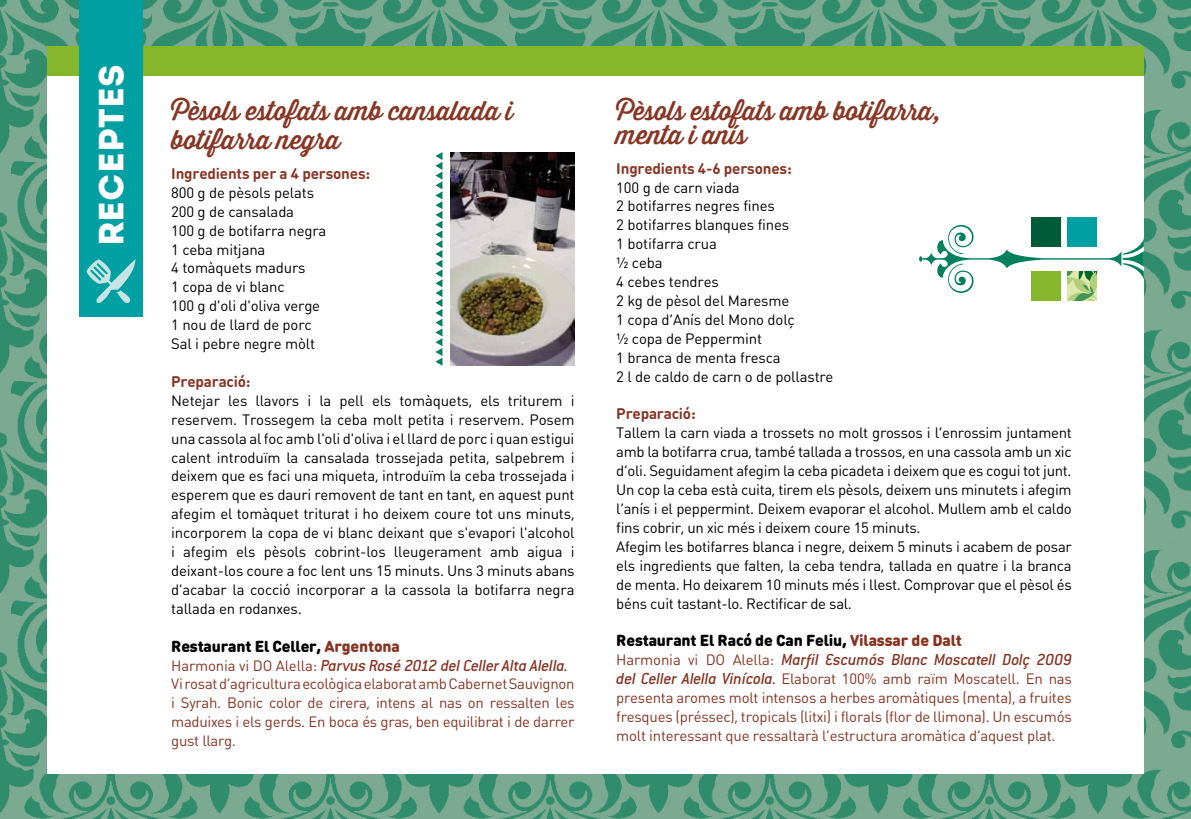
<style>
.page{position:relative;width:1191px;height:819px;background:#fff}
.page>*{position:absolute;margin:0;border:0;box-sizing:border-box;transform-origin:0 0}
.t1{font:35px "Intro";color:#fff}
.t2{font:26.25px/29.8px "Thirsty Rough Reg";letter-spacing:-.01em;color:#863523}
.t3{font:italic 500 17.5px "Conduit ITC";letter-spacing:-.01em;color:#863523}
.t4{font:900 15.75px "DIN Round Pro";letter-spacing:-.01em;color:#000}
.t5{font:700 15.22px "DIN Round Pro";letter-spacing:-.01em;color:#863523}
.t6{font:14.88px/18.9px "DIN Round Pro";letter-spacing:-.02em;color:#000}
.t7{font:14.88px/18.9px "DIN Round Pro";letter-spacing:-.02em;color:#863523;text-align:justify}
.s1{color:#863523}
.s2{font-family:"DIN Round Pro";font-weight:400;font-style:normal;font-size:14.88px}
.s3{font-family:"Conduit ITC";font-weight:500;font-style:italic;font-size:17.5px}
</style>
<div class="page">
<img style="left:0;top:0;width:1191px;height:819px">
<div style="left:47px;top:46px;width:1096px;height:727px;background:#fff"></div>
<div style="left:47px;top:46px;width:1096px;height:30px;background:#86b62c"></div>
<div style="left:79px;top:0;width:63px;height:316px;background:#00a0a2"></div>
<svg style="left:86px;top:259px;width:50px;height:44px"></svg>
<img style="left:451px;top:152px;width:123px;height:214px">
<svg style="left:435px;top:152px;width:7px;height:214px"></svg>
<div style="left:1067px;top:217px;width:29px;height:30px;background:#00a0a2"></div>
<svg style="left:919px;top:224px;width:224px;height:76px"></svg>
<div style="left:1031px;top:217px;width:30px;height:30px;background:#005b39"></div>
<div style="left:1031px;top:271px;width:30px;height:29px;background:#86b62c"></div>
<h1 class="t1" style="left:90px;top:246px;width:183px;rotate:-90deg">RECEPTES</h1>
<h2 class="t2" style="left:171px;top:95px;width:343px">Pèsols estofats amb cansalada i botifarra negra</h2>
<p class="t5" style="left:171px;top:163px;width:200px">Ingredients per a 4 persones:</p>
<p class="t6" style="left:171px;top:182px;width:157px">800 g de pèsols pelats<br>200 g de cansalada<br>100 g de botifarra negra<br>1 ceba mitjana<br>4 tomàquets madurs<br>1 copa de vi blanc<br>100 g d'oli d'oliva verge<br>1 nou de llard de porc<br>Sal i pebre negre mòlt</p>
<p class="t5" style="left:171px;top:371px;width:81px">Preparació:</p>
<p class="t6" style="left:171px;top:390px;width:405px;text-align:justify">Netejar les llavors i la pell els tomàquets, els triturem i reservem. Trossegem la ceba molt petita i reservem. Posem una cassola al foc amb l'oli d'oliva i el llard de porc i quan estigui calent introduïm la cansalada trossejada petita, salpebrem i deixem que es faci una miqueta, introduïm la ceba trossejada i esperem que es dauri removent de tant en tant, en aquest punt afegim el tomàquet triturat i ho deixem coure tot uns minuts, incorporem la copa de vi blanc deixant que s'evapori l'alcohol i afegim els pèsols cobrint-los lleugerament amb aigua i deixant-los coure a foc lent uns 15 minuts. Uns 3 minuts abans d'acabar la cocció incorporar a la cassola la botifarra negra tallada en rodanxes.</p>
<p class="t4" style="left:171px;top:634px;width:230px">Restaurant El Celler, <span class="s1">Argentona</span></p>
<p class="t3" style="left:171px;top:655px;width:399px"><span class="s2">Harmonia vi DO Alella:</span> Parvus Rosé 2012 del Celler Alta Alella.</p>
<p class="t7" style="left:171px;top:674px;width:405px">Vi rosat d’agricultura ecològica elaborat amb Cabernet Sauvignon i Syrah. Bonic color de cirera, intens al nas on ressalten les maduixes i els gerds. En boca és gras, ben equilibrat i de darrer gust llarg.</p>
<h2 class="t2" style="left:616px;top:98px;width:326px;line-height:24.5px">Pèsols estofats amb botifarra, menta i anís</h2>
<p class="t5" style="left:616px;top:157px;width:177px">Ingredients 4-6 persones:</p>
<p class="t6" style="left:616px;top:177px;width:219px">100 g de carn viada<br>2 botifarres negres fines<br>2 botifarres blanques fines<br>1 botifarra crua<br>½ ceba<br>4 cebes tendres<br>2 kg de pèsol del Maresme<br>1 copa d’Anís del Mono dolç<br>½ copa de Peppermint<br>1 branca de menta fresca<br>2 l de caldo de carn o de pollastre</p>
<p class="t5" style="left:616px;top:403px;width:81px">Preparació:</p>
<p class="t6" style="left:616px;top:423px;width:457px">Tallem la carn viada a trossets no molt grossos i l’enrossim juntament amb la botifarra crua, també tallada a trossos, en una cassola amb un xic d’oli. Seguidament afegim la ceba picadeta i deixem que es cogui tot junt.<br>Un cop la ceba està cuita, tirem els pèsols, deixem uns minutets i afegim l’anís i el peppermint. Deixem evaporar el alcohol. Mullem amb el caldo fins cobrir, un xic més i deixem coure 15 minuts.<br>Afegim les botifarres blanca i negre, deixem 5 minuts i acabem de posar els ingredients que falten, la ceba tendra, tallada en quatre i la branca de menta. Ho deixarem 10 minuts més i llest. Comprovar que el pèsol és béns cuit tastant-lo. Rectificar de sal.</p>
<p class="t4" style="left:616px;top:628px;width:347px">Restaurant El Racó de Can Feliu, <span class="s1">Vilassar de Dalt</span></p>
<p class="t3" style="left:616px;top:650px;width:457px"><span class="s2">Harmonia vi DO Alella:</span> Marfil Escumós Blanc Moscatell Dolç 2009</p>
<p class="t7" style="left:616px;top:668px;width:457px"><span class="s3">del Celler Alella Vinícola.</span> Elaborat 100% amb raïm Moscatell. En nas presenta aromes molt intensos a herbes aromàtiques (menta), a fruites fresques (préssec), tropicals (litxi) i florals (flor de llimona). Un escumós molt interessant que ressaltarà l’estructura aromàtica d’aquest plat.</p>
</div>
